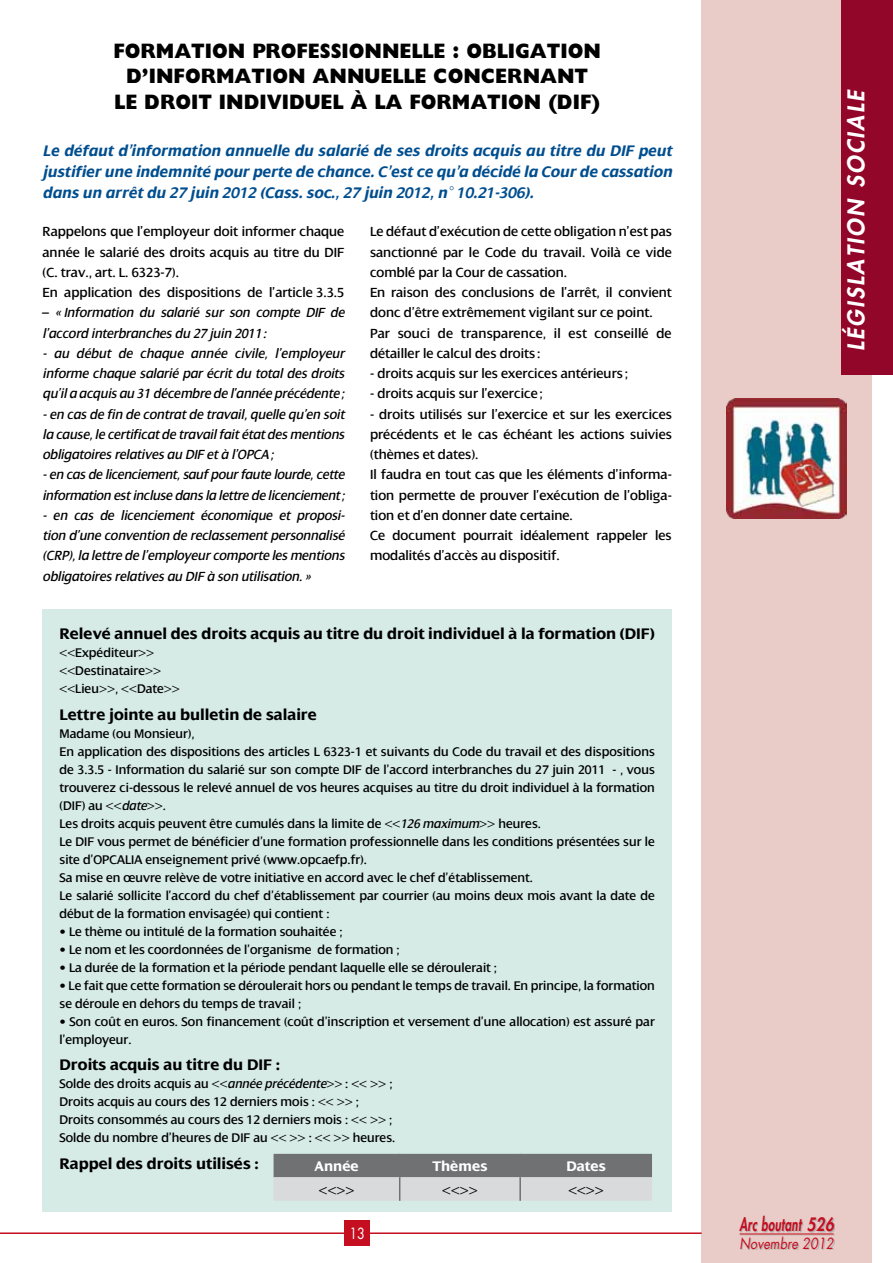
<style>
.page{position:relative;width:893px;height:1263px;background:#fff}
.page>*{position:absolute;margin:0;border:0;box-sizing:border-box;transform-origin:0 0}
.t1{font:italic 800 22.5px "Futura CE";color:#fff}
.t2{font:800 21px/25.2px "Gill Sans";color:#000;text-align:center;scale:.9 1}
.t3{font:italic 800 18px "Futura CE";letter-spacing:.02em;color:#c50e1f;scale:.65 1}
.t4{font:italic 700 16.5px/21px "Dialog";color:#004e8f;text-align:justify}
.t5{font:700 16.5px "Dialog";color:#000}
.t6{font:700 15px "Dialog";color:#fff}
.t7{font:italic 15px "Futura CE";color:#c50e1f;scale:.85 1}
.t8{font:700 15px "Dialog";color:#000}
.t9{font:15px "Futura";color:#fff;scale:.85 1}
.t10{font:14.25px/20.2px "Dialog";color:#000}
.t11{font:italic 14.25px/20.2px "Dialog";color:#000;text-align:justify}
.t12{font:13.5px/18px "Dialog";color:#000}
.s1{font-style:normal}
.s2{font-style:italic}
</style>
<div class="page">
<div style="left:702px;top:0;width:170px;height:1263px;background:#e9ccc7"></div>
<hr style="left:0;top:1232px;width:702px;height:2px;background:#c50e1f">
<img style="left:726px;top:399px;width:120px;height:120px">
<div style="left:842px;top:0;width:51px;height:374px;background:#92062a"></div>
<div style="left:344px;top:1220px;width:26px;height:26px;background:#c50e1f"></div>
<svg style="left:740px;top:1217px;width:95px;height:33px"></svg>
<hr style="left:740px;top:1233px;width:94px;height:1px;background:#c50e1f">
<div style="left:43px;top:609px;width:629px;height:603px;background:#d6ebe6"></div>
<svg style="left:274px;top:1154px;width:378px;height:47px"></svg>
<hr style="left:519px;top:1177px;width:2px;height:24px;background:#707172">
<h2 class="t2" style="left:113px;top:39px;width:543px">FORMATION PROFESSIONNELLE : OBLIGATION<br>D’INFORMATION ANNUELLE CONCERNANT<br>LE DROIT INDIVIDUEL À LA FORMATION (DI F)</h2>
<p class="t4" style="left:43px;top:140px;width:631px">Le défaut d’information annuelle du salarié de ses droits acquis au titre du DIF peut justifier une indemnité pour perte de chance. C’est ce qu’a décidé la Cour de cassation dans un arrêt du 27 juin 2012 (Cass. soc., 27 juin 2012, n° 10.21-306).</p>
<p class="t10" style="left:43px;top:222px;width:303px">Rappelons que l’employeur doit informer chaque année le salarié des droits acquis au titre du DIF (C. trav., art. L. 6323-7).<br>En application des dispositions de l’article 3.3.5</p>
<p class="t11" style="left:43px;top:303px;width:303px"><span class="s1">–</span> « Information du salarié sur son compte DIF de l’accord interbranches du 27 juin 2011 :</p>
<p class="t11" style="left:43px;top:343px;width:303px">- au début de chaque année civile, l’employeur informe chaque salarié par écrit du total des droits qu’il a acquis au 31 décembre de l’année précédente ;</p>
<p class="t11" style="left:42px;top:404px;width:303px">- en cas de fin de contrat de travail, quelle qu’en soit la cause, le certificat de travail fait état des mentions obligatoires relatives au DIF et à l’OPCA;</p>
<p class="t11" style="left:42px;top:465px;width:303px">- en cas de licenciement, sauf pour faute lourde, cette information est incluse dans la lettre de licenciement;</p>
<p class="t11" style="left:43px;top:505px;width:304px">- en cas de licenciement économique et proposi&shy;tion d’une convention de reclassement personnalisé (CRP), la lettre de l’employeur comporte les mentions obligatoires relatives au DIF à son utilisation. »</p>
<p class="t10" style="left:370px;top:222px;width:303px">Le défaut d’exécution de cette obligation n’est pas sanctionné par le Code du travail. Voilà ce vide comblé par la Cour de cassation.<br>En raison des conclusions de l’arrêt, il convient donc d’être extrêmement vigilant sur ce point.<br>Par souci de transparence, il est conseillé de détailler le calcul des droits :</p>
<p class="t10" style="left:370px;top:363px;width:260px">- droits acquis sur les exercices antérieurs ;</p>
<p class="t10" style="left:370px;top:384px;width:174px">- droits acquis sur l’exercice ;</p>
<p class="t10" style="left:370px;top:404px;width:303px">- droits utilisés sur l’exercice et sur les exercices précédents et le cas échéant les actions suivies (thèmes et dates).<br>Il faudra en tout cas que les éléments d’informa&shy;tion permette de prouver l’exécution de l’obliga&shy;tion et d’en donner date certaine.<br>Ce document pourrait idéalement rappeler les modalités d’accès au dispositif.</p>
<p class="t5" style="left:60px;top:625px;width:597px">Relevé annuel des droits acquis au titre du droit individuel à la formation (DIF)</p>
<p class="t12" style="left:60px;top:644px;width:122px">&lt;&lt;Expéditeur&gt;&gt; &lt;&lt;Destinataire&gt;&gt; &lt;&lt;Lieu&gt;&gt;, &lt;&lt;Date&gt;&gt;</p>
<p class="t5" style="left:60px;top:705px;width:259px">Lettre jointe au bulletin de salaire</p>
<p class="t12" style="left:60px;top:724px;width:597px">Madame (ou monsieur),<br>En application des dispositions des articles L 6323-1 et suivants du Code du travail et des dispositions de 3.3.5 - Information du salarié sur son compte DIF de l’accord interbranches du 27 juin 2011 - , vous trouverez ci-dessous le relevé annuel de vos heures acquises au titre du droit individuel à la formation (DIF) au <span class="s2">&lt;&lt;date&gt;&gt;.<br></span>Les droits acquis peuvent être cumulés dans la limite de <span class="s2">&lt;&lt;126 maximum&gt;&gt;</span> heures.<br>Le DIF vous permet de bénéficier d’une formation professionnelle dans les conditions présentées sur le site d’OPCALIA enseignement privé (www.opcaefp.fr).<br>Sa mise en œuvre relève de votre initiative en accord avec le chef d’établissement.<br>Le salarié sollicite l’accord du chef d’établissement par courrier (au moins deux mois avant la date de début de la formation envisagée) qui contient :</p>
<p class="t12" style="left:60px;top:922px;width:285px">• Le thème ou intitulé de la formation souhaitée ;</p>
<p class="t12" style="left:60px;top:940px;width:342px">• Le nom et les coordonnées de l’organisme de formation ;</p>
<p class="t12" style="left:60px;top:958px;width:439px">• La durée de la formation et la période pendant laquelle elle se déroulerait ;</p>
<p class="t12" style="left:60px;top:976px;width:597px">• Le fait que cette formation se déroulerait hors ou pendant le temps de travail. En principe, la formation se déroule en dehors du temps de travail ;</p>
<p class="t12" style="left:60px;top:1012px;width:597px">• Son coût en euros. Son financement (coût d’inscription et versement d’une allocation) est assuré par l’employeur.</p>
<p class="t5" style="left:60px;top:1056px;width:222px">Droits acquis au titre du DIF :</p>
<p class="t12" style="left:60px;top:1075px;width:337px">Solde des droits acquis au <span class="s2">&lt;&lt;année précédente&gt;&gt;</span> : &lt;&lt; &gt;&gt; ; Droits acquis au cours des 12 derniers mois : &lt;&lt; &gt;&gt; ; Droits consommés au cours des 12 derniers mois : &lt;&lt; &gt;&gt; ; Solde du nombre d’heures de DIF au &lt;&lt; &gt;&gt; : &lt;&lt; &gt;&gt; heures.</p>
<p class="t5" style="left:60px;top:1154px;width:201px">Rappel des droits utilisés :</p>
<p class="t6" style="left:314px;top:1158px;width:46px">Année</p>
<p class="t6" style="left:432px;top:1158px;width:57px">Thèmes</p>
<p class="t6" style="left:566px;top:1158px;width:41px">Dates</p>
<p class="t8" style="left:319px;top:1182px;width:37px">&lt;&lt;&gt;&gt;</p>
<p class="t8" style="left:442px;top:1182px;width:37px">&lt;&lt;&gt;&gt;</p>
<p class="t8" style="left:568px;top:1182px;width:37px">&lt;&lt;&gt;&gt;</p>
<p class="t9" style="left:349px;top:1224px;width:20px">13</p>
<h1 class="t1" style="left:840px;top:351px;width:264px;rotate:-90deg">LÉGISLATION SOCIALE</h1>
<h3 class="t3" style="left:739px;top:1212px;width:147px">Arc boutant 526</h3>
<p class="t7" style="left:740px;top:1234px;width:112px">Novembre 2012</p>
</div>
